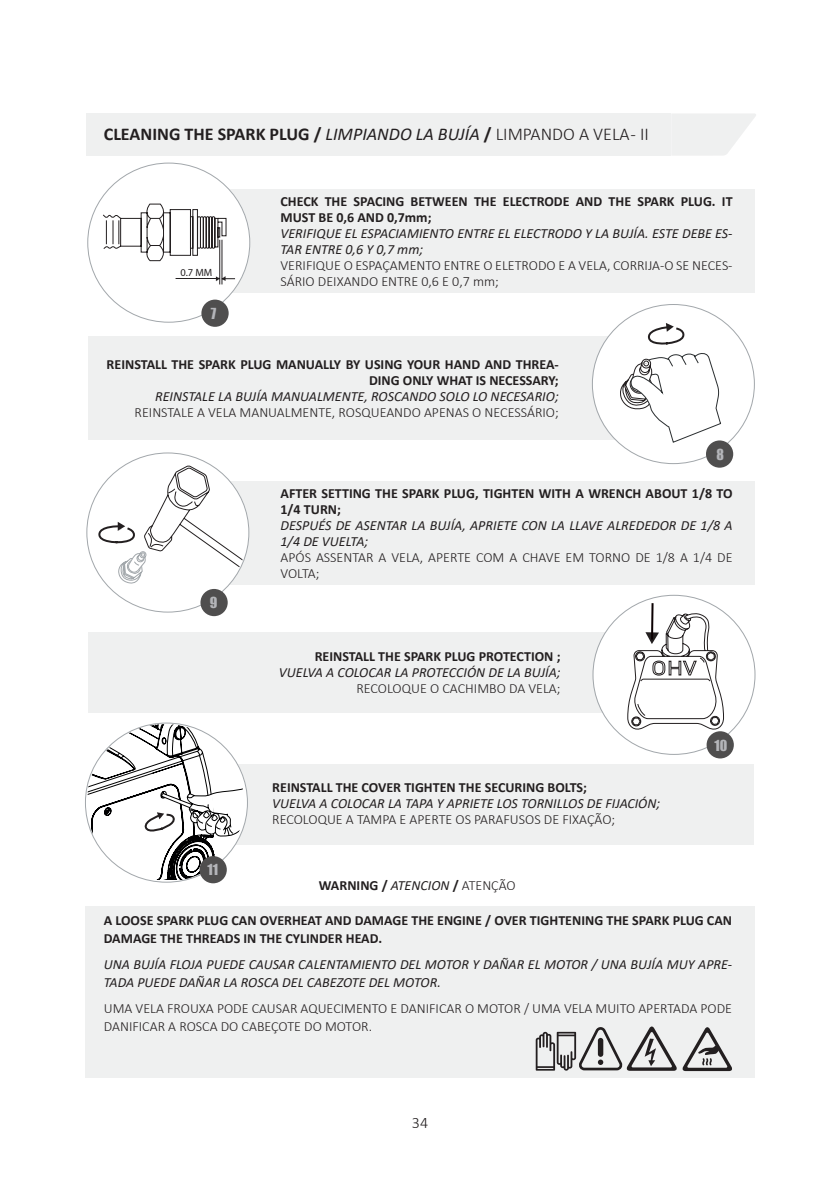
<style>
.page{position:relative;width:840px;height:1191px;background:#fff}
.page>*{position:absolute;margin:0;border:0;box-sizing:border-box;transform-origin:0 0}
.t1{font:700 18px "Calibri";color:#231f20}
.t2{font:300 16px "Calibri";color:#231f20}
.t3{font:700 14px/16px "Calibri";color:#231f20}
.t4{font:italic 14px/16px "Calibri";color:#231f20}
.t5{font:300 14px/16px "Calibri";color:#231f20}
.t6{font:14px "Impact";color:#b4b5b9}
.t7{font:10.4px "Myriad Pro";color:#231f20}
.s1{font-weight:400;font-style:italic}
.s2{font-weight:300}
</style>
<div class="page">
<div style="left:153px;top:189px;width:601px;height:104px;background:#eff0f0"></div>
<svg style="left:670px;top:113px;width:86px;height:43px"></svg>
<div style="left:86px;top:113px;width:584px;height:43px;background:#eff0f0"></div>
<div style="left:88px;top:336px;width:600px;height:104px;background:#eff0f0"></div>
<div style="left:88px;top:163px;width:162px;height:159px;background:#fff;border-radius:50%"></div>
<div style="left:592px;top:304px;width:162px;height:159px;background:#fff;border-radius:50%"></div>
<div style="left:705px;top:440px;width:27px;height:28px;background:#4f4e4e;border-radius:50%"></div>
<div style="left:153px;top:480px;width:601px;height:104px;background:#eff0f0"></div>
<div style="left:201px;top:299px;width:27px;height:28px;background:#4f4e4e;border-radius:50%"></div>
<div style="left:200px;top:589px;width:27px;height:27px;background:#4f4e4e;border-radius:50%"></div>
<div style="left:88px;top:631px;width:602px;height:81px;background:#eff0f0"></div>
<div style="left:593px;top:595px;width:161px;height:159px;background:#fff;border-radius:50%"></div>
<div style="left:706px;top:731px;width:27px;height:27px;background:#4f4e4e;border-radius:50%"></div>
<div style="left:85px;top:906px;width:669px;height:171px;background:#eff0f0"></div>
<svg style="left:648px;top:323px;width:36px;height:22px"></svg>
<div style="left:150px;top:764px;width:603px;height:81px;background:#eff0f0"></div>
<svg style="left:682px;top:1027px;width:49px;height:44px"></svg>
<svg style="left:535px;top:1026px;width:141px;height:44px"></svg>
<svg style="left:617px;top:353px;width:103px;height:89px"></svg>
<svg style="left:103px;top:204px;width:132px;height:81px"></svg>
<svg style="left:98px;top:452px;width:149px;height:156px"></svg>
<hr style="left:650px;top:603px;width:3px;height:36px;background:#0b0002">
<svg style="left:627px;top:613px;width:96px;height:119px"></svg>
<svg style="left:88px;top:724px;width:155px;height:156px"></svg>
<div style="left:199px;top:856px;width:28px;height:27px;background:#4f4e4e;border-radius:50%"></div>
<p class="t1" style="left:104px;top:122px;width:546px">CLEANING THE SPARK PLUG / <span class="s1">LIMPIANDO LA BUJÍA</span> / <span class="s2">LIMPANDO A VELA - II</span></p>
<p class="t7" style="left:180px;top:266px;width:34px">0.7 MM</p>
<p class="t6" style="left:211px;top:303px;width:7px">7</p>
<p class="t3" style="left:280px;top:193px;width:453px">CHECK THE SPACING BETWEEN THE ELECTRODE AND THE SPARK PLUG. IT<br>MUST BE 0,6 AND 0,7mm;</p>
<p class="t4" style="left:280px;top:225px;width:453px">VERIFIQUE EL ESPACIAMIENTO ENTRE EL ELECTRODO Y LA BUJÍA. ESTE DEBE ES-<br>TAR ENTRE 0,6 Y 0,7 mm;</p>
<p class="t5" style="left:280px;top:258px;width:453px">VERIFIQUE O ESPAÇAMENTO ENTRE O ELETRODO E A VELA, CORRIJA-O SE NECES-<br>SÁRIO DEIXANDO ENTRE 0,6 E 0,7 mm;</p>
<p class="t3" style="left:107px;top:356px;width:453px;text-align:right">REINSTALL THE SPARK PLUG MANUALLY BY USING YOUR HAND AND THREA-<br>DING ONLY WHAT IS NECESSARY;</p>
<p class="t4" style="left:155px;top:387px;width:405px">REINSTALE LA BUJÍA MANUALMENTE, ROSCANDO SOLO LO NECESARIO;</p>
<p class="t5" style="left:134px;top:404px;width:425px">REINSTALE A VELA MANUALMENTE, ROSQUEANDO APENAS O NECESSÁRIO;</p>
<p class="t6" style="left:716px;top:443px;width:9px">8</p>
<p class="t6" style="left:209px;top:592px;width:9px">9</p>
<p class="t6" style="left:207px;top:859px;width:12px">11</p>
<p class="t3" style="left:280px;top:485px;width:453px">AFTER SETTING THE SPARK PLUG, TIGHTEN WITH A WRENCH ABOUT 1/8 TO<br>1/4 TURN;</p>
<p class="t4" style="left:280px;top:516px;width:453px">DESPUÉS DE ASENTAR LA BUJÍA, APRIETE CON LA LLAVE ALREDEDOR DE 1/8 A<br>1/4 DE VUELTA;</p>
<p class="t5" style="left:280px;top:549px;width:453px">APÓS ASSENTAR A VELA, APERTE COM A CHAVE EM TORNO DE 1/8 A 1/4 DE<br>VOLTA;</p>
<p class="t3" style="left:314px;top:648px;width:247px">REINSTALL THE SPARK PLUG PROTECTION ;</p>
<p class="t4" style="left:279px;top:664px;width:283px">VUELVA A COLOCAR LA PROTECCIÓN DE LA BUJÍA;</p>
<p class="t5" style="left:356px;top:680px;width:205px">RECOLOQUE O CACHIMBO DA VELA;</p>
<p class="t3" style="left:272px;top:779px;width:316px">REINSTALL THE COVER TIGHTEN THE SECURING BOLTS;</p>
<p class="t4" style="left:272px;top:795px;width:389px">VUELVA A COLOCAR LA TAPA Y APRIETE LOS TORNILLOS DE FIJACIÓN;</p>
<p class="t5" style="left:272px;top:811px;width:344px">RECOLOQUE A TAMPA E APERTE OS PARAFUSOS DE FIXAÇÃO;</p>
<p class="t3" style="left:319px;top:877px;width:198px">WARNING / <span class="s1">ATENCION</span> / <span class="s2">ATENÇÃO</span></p>
<p class="t6" style="left:714px;top:734px;width:14px">10</p>
<p class="t3" style="left:104px;top:911px;width:629px;line-height:18px">A LOOSE SPARK PLUG CAN OVERHEAT AND DAMAGE THE ENGINE / OVER TIGHTENING THE SPARK PLUG CAN<br>DAMAGE THE THREADS IN THE CYLINDER HEAD.</p>
<p class="t4" style="left:104px;top:955px;width:629px;line-height:18px">UNA BUJÍA FLOJA PUEDE CAUSAR CALENTAMIENTO DEL MOTOR Y DAÑAR EL MOTOR / UNA BUJÍA MUY APRE-<br>TADA PUEDE DAÑAR LA ROSCA DEL CABEZOTE DEL MOTOR.</p>
<p class="t5" style="left:104px;top:999px;width:629px;line-height:18px">UMA VELA FROUXA PODE CAUSAR AQUECIMENTO E DANIFICAR O MOTOR / UMA VELA MUITO APERTADA PODE<br>DANIFICAR A ROSCA DO CABEÇOTE DO MOTOR.</p>
<p class="t2" style="left:411px;top:1112px;width:18px">34</p>
</div>
